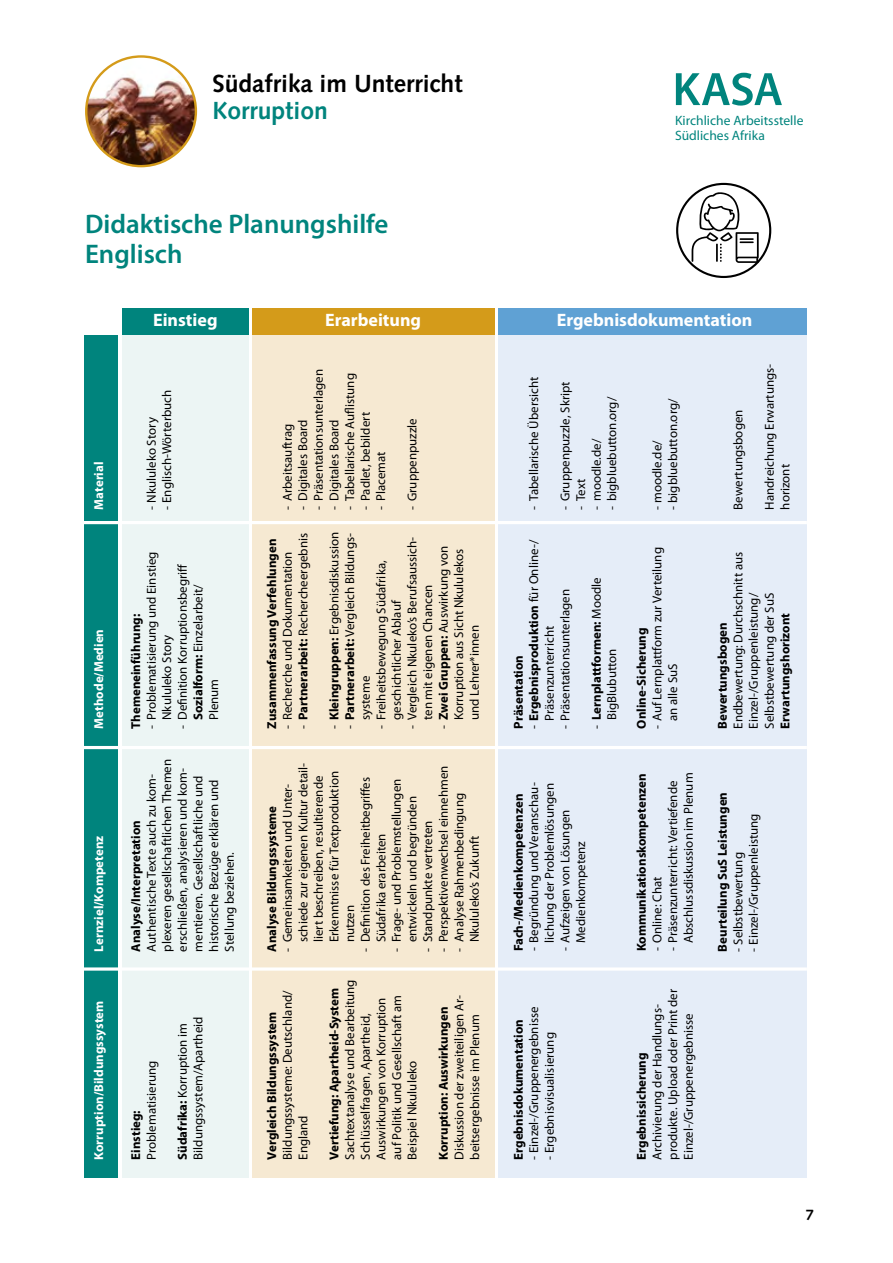
<style>
.page{position:relative;width:893px;height:1263px;background:#fff}
.page>*{position:absolute;margin:0;border:0;box-sizing:border-box;transform-origin:0 0}
.t1{font:600 27px/30px "Myriad Pro";color:#00847d}
.t2{font:700 24.75px "Syntax";color:#000}
.t3{font:700 24.75px "Syntax";color:#00847d}
.t4{font:700 18px "Myriad Pro";color:#fff}
.t5{font:700 15px "Syntax";color:#000}
.t6{font:13.65px/15.8px "Myriad Pro";color:#00847d}
.t7{font:12.9px/15.6px "Myriad Pro";color:#000}
.t8{font:700 12.9px "Myriad Pro";color:#000}
.t9{font:700 12.9px "Myriad Pro";color:#fff}
.s1{font-weight:700}
</style>
<div class="page">
<div style="left:676px;top:183px;width:95px;height:95px;border:2px solid #000;border-radius:50%"></div>
<svg style="left:692px;top:192px;width:67px;height:71px"></svg>
<img style="left:86px;top:56px;width:110px;height:110px;border-radius:55px">
<div style="left:85px;top:55px;width:112px;height:112px;border:2px solid #d49b1a;border-radius:50%"></div>
<svg style="left:676px;top:73px;width:106px;height:33px"></svg>
<div style="left:84px;top:335px;width:33px;height:842px;background:#00847d"></div>
<div style="left:122px;top:320px;width:126px;height:857px;background:#ecf5f4"></div>
<div style="left:499px;top:320px;width:308px;height:858px;background:#e5edf8"></div>
<div style="left:252px;top:320px;width:242px;height:858px;background:#f6e9d2"></div>
<svg style="left:84px;top:967px;width:723px;height:4px;fill:#fff"></svg>
<hr style="left:84px;top:746px;width:723px;height:3px;background:#fff">
<hr style="left:84px;top:521px;width:723px;height:3px;background:#fff">
<div style="left:499px;top:309px;width:308px;height:26px;background:#5fa1d4"></div>
<div style="left:252px;top:309px;width:242px;height:26px;background:#d49b1a"></div>
<div style="left:122px;top:309px;width:126px;height:26px;background:#00847d"></div>
<h2 class="t2" style="left:212px;top:69px;width:252px">Südafrika im Unterricht</h2>
<h2 class="t3" style="left:212px;top:96px;width:117px">Korruption</h2>
<h1 class="t1" style="left:85px;top:208px;width:305px">Didaktische Planungshilfe<br>Englisch</h1>
<p class="t6" style="left:675px;top:112px;width:130px">Kirchliche Arbeitsstelle<br>Südliches Afrika</p>
<p class="t9" style="left:90px;top:510px;width:49px;rotate:-90deg">Material</p>
<p class="t9" style="left:90px;top:729px;width:101px;rotate:-90deg">Methode/Medien</p>
<p class="t9" style="left:90px;top:951px;width:117px;rotate:-90deg">Lernziel/Kompetenz</p>
<p class="t9" style="left:90px;top:1160px;width:160px;rotate:-90deg">Korruption/Bildungssystem</p>
<h3 class="t4" style="left:153px;top:308px;width:66px">Einstieg</h3>
<h3 class="t4" style="left:325px;top:308px;width:97px">Erarbeitung</h3>
<h3 class="t4" style="left:557px;top:308px;width:197px">Ergebnisdokumentation</h3>
<p class="t7" style="left:159px;top:510px;width:121px;rotate:-90deg">- Englisch-Wörterbuch</p>
<p class="t7" style="left:143px;top:510px;width:94px;rotate:-90deg">- Nkululeko Story</p>
<p class="t7" style="left:311px;top:510px;width:142px;rotate:-90deg">- Präsentationsunterlagen</p>
<p class="t7" style="left:342px;top:510px;width:138px;rotate:-90deg">- Tabellarische Auflistung</p>
<p class="t7" style="left:357px;top:510px;width:99px;rotate:-90deg">- Padlet, bebildert</p>
<p class="t7" style="left:279px;top:510px;width:87px;rotate:-90deg">- Arbeitsauftrag</p>
<p class="t7" style="left:295px;top:510px;width:91px;rotate:-90deg">- Digitales Board</p>
<p class="t7" style="left:326px;top:510px;width:91px;rotate:-90deg">- Digitales Board</p>
<p class="t7" style="left:373px;top:510px;width:59px;rotate:-90deg">- Placemat</p>
<p class="t7" style="left:404px;top:510px;width:93px;rotate:-90deg">- Gruppenpuzzle</p>
<p class="t7" style="left:526px;top:510px;width:134px;rotate:-90deg">- Tabellarische Übersicht</p>
<p class="t7" style="left:557px;top:510px;width:130px;rotate:-90deg">- Gruppenpuzzle, Skript</p>
<p class="t7" style="left:604px;top:510px;width:114px;rotate:-90deg">- bigbluebutton.org/</p>
<p class="t7" style="left:588px;top:510px;width:72px;rotate:-90deg">- moodle.de/</p>
<p class="t7" style="left:573px;top:510px;width:32px;rotate:-90deg">- Text</p>
<p class="t7" style="left:665px;top:510px;width:112px;rotate:-90deg">- bigbluebutton.org/</p>
<p class="t7" style="left:649px;top:510px;width:71px;rotate:-90deg">- moodle.de/</p>
<p class="t7" style="left:730px;top:510px;width:101px;rotate:-90deg">Bewertungsbogen</p>
<p class="t7" style="left:761px;top:510px;width:147px;rotate:-90deg">Handreichung Erwartungs&shy;horizont</p>
<p class="t7" style="left:143px;top:720px;width:170px;text-indent:-9px;rotate:-90deg">- Problematisierung und Einstieg<br>Nkululeko Story</p>
<p class="t7" style="left:175px;top:720px;width:158px;text-indent:-9px;rotate:-90deg">- Definition Korruptionsbegriff<br><span class="s1">Sozialform:</span> Einzelarbeit/<br>Plenum</p>
<p class="t8" style="left:127px;top:729px;width:116px;rotate:-90deg">Themeneinführung:</p>
<p class="t7" style="left:143px;top:951px;width:194px;rotate:-90deg">Authentische Texte auch zu kom&shy;plexeren gesellschaftlichen Themen erschließen, analysieren und kom&shy;mentieren. Gesellschaftliche und historische Bezüge erklären und<br>Stellung beziehen.</p>
<p class="t8" style="left:127px;top:951px;width:133px;rotate:-90deg">Analyse/Interpretation</p>
<p class="t7" style="left:143px;top:1160px;width:101px;rotate:-90deg">Problematisierung</p>
<p class="t8" style="left:127px;top:1160px;width:51px;rotate:-90deg">Einstieg:</p>
<p class="t7" style="left:175px;top:1160px;width:145px;rotate:-90deg"><span class="s1">Südafrika:</span> Korruption im<br>Bildungssystem/Apartheid</p>
<p class="t7" style="left:295px;top:729px;width:197px;rotate:-90deg">- <span class="s1">Partnerarbeit:</span> Rechercheergebnis</p>
<p class="t7" style="left:326px;top:729px;width:198px;rotate:-90deg">- <span class="s1">Kleingruppen:</span> Ergebnisdiskussion</p>
<p class="t7" style="left:342px;top:720px;width:188px;text-indent:-9px;rotate:-90deg">- <span class="s1">Partnerarbeit:</span> Vergleich Bildungs&shy;systeme</p>
<p class="t7" style="left:404px;top:720px;width:185px;text-indent:-9px;rotate:-90deg">- Vergleich Nkuleko’s Berufsaussich&shy;ten mit eigenen Chancen</p>
<p class="t7" style="left:435px;top:720px;width:176px;text-indent:-9px;rotate:-90deg">- <span class="s1">Zwei Gruppen:</span> Auswirkung von<br>Korruption aus Sicht Nkululekos und Lehrer*innen</p>
<p class="t8" style="left:263px;top:729px;width:191px;rotate:-90deg">Zusammenfassung Verfehlungen</p>
<p class="t7" style="left:279px;top:729px;width:179px;rotate:-90deg">- Recherche und Dokumentation</p>
<p class="t7" style="left:373px;top:720px;width:161px;text-indent:-9px;rotate:-90deg">- Freiheitsbewegung Südafrika, geschichtlicher Ablauf</p>
<p class="t7" style="left:279px;top:942px;width:181px;text-indent:-9px;rotate:-90deg">- Gemeinsamkeiten und Unter&shy;schiede zur eigenen Kultur detail&shy;liert beschreiben, resultierende<br>Erkenntnisse für Textproduktion nutzen</p>
<p class="t7" style="left:435px;top:951px;width:187px;rotate:-90deg">- Perspektivenwechsel einnehmen</p>
<p class="t7" style="left:357px;top:942px;width:167px;text-indent:-9px;rotate:-90deg">- Definition des Freiheitbegriffes<br>Südafrika erarbeiten</p>
<p class="t7" style="left:389px;top:942px;width:165px;text-indent:-9px;rotate:-90deg">- Frage- und Problemstellungen entwickeln und begründen</p>
<p class="t7" style="left:451px;top:942px;width:151px;text-indent:-9px;rotate:-90deg">- Analyse Rahmenbedingung<br>Nkululeko’s Zukunft</p>
<p class="t8" style="left:263px;top:951px;width:147px;rotate:-90deg">Analyse Bildungssysteme</p>
<p class="t7" style="left:420px;top:951px;width:132px;rotate:-90deg">- Standpunkte vertreten</p>
<p class="t7" style="left:279px;top:1160px;width:171px;rotate:-90deg">Bildungssysteme: Deutschland/<br>England</p>
<p class="t8" style="left:326px;top:1160px;width:173px;rotate:-90deg">Vertiefung: Apartheid-System</p>
<p class="t7" style="left:342px;top:1160px;width:182px;rotate:-90deg">Sachtextanalyse und Bearbeitung<br>Schlüsselfragen, Apartheid,<br>Auswirkungen von Korruption auf Politik und Gesellschaft am<br>Beispiel Nkululeko</p>
<p class="t8" style="left:263px;top:1160px;width:149px;rotate:-90deg">Vergleich Bildungssystem</p>
<p class="t7" style="left:451px;top:1160px;width:166px;rotate:-90deg">Diskussion der zweiteiligen Ar&shy;beitsergebnisse im Plenum</p>
<p class="t8" style="left:435px;top:1160px;width:154px;rotate:-90deg">Korruption: Auswirkungen</p>
<p class="t7" style="left:526px;top:721px;width:182px;text-indent:-8px;rotate:-90deg">- <span class="s1">Ergebnisproduktion</span> für Online-/<br>Präsenzunterricht</p>
<p class="t7" style="left:557px;top:729px;width:141px;rotate:-90deg">- Präsentationsunterlagen</p>
<p class="t8" style="left:510px;top:729px;width:75px;rotate:-90deg">Präsentation</p>
<p class="t7" style="left:588px;top:720px;width:144px;text-indent:-9px;rotate:-90deg">- <span class="s1">Lernplattformen:</span> Moodle<br>BigBlubutton</p>
<p class="t7" style="left:649px;top:721px;width:175px;text-indent:-8px;rotate:-90deg">- Auf Lernplattform zur Verteilung an alle SuS</p>
<p class="t8" style="left:633px;top:729px;width:103px;rotate:-90deg">Online-Sicherung</p>
<p class="t8" style="left:510px;top:951px;width:159px;rotate:-90deg">Fach-/Medienkompetenzen</p>
<p class="t7" style="left:526px;top:951px;width:171px;text-align:center;rotate:-90deg">- Begründung und Veranschau&shy;lichung der Problemlösungen</p>
<p class="t7" style="left:557px;top:943px;width:135px;text-indent:-9px;rotate:-90deg">- Aufzeigen von Lösungen<br>Medienkompetenz</p>
<p class="t7" style="left:526px;top:1160px;width:154px;rotate:-90deg">- Einzel-/Gruppenergebnisse</p>
<p class="t8" style="left:510px;top:1160px;width:142px;rotate:-90deg">Ergebnisdokumentation</p>
<p class="t7" style="left:542px;top:1160px;width:129px;rotate:-90deg">- Ergebnisvisualisierung</p>
<p class="t7" style="left:665px;top:943px;width:172px;text-indent:-9px;rotate:-90deg">- Präsenzunterricht: Vertiefende<br>Abschlussdiskussion im Plenum</p>
<p class="t8" style="left:633px;top:951px;width:179px;rotate:-90deg">Kommunikationskompetenzen</p>
<p class="t7" style="left:649px;top:951px;width:76px;rotate:-90deg">- Online: Chat</p>
<p class="t7" style="left:649px;top:1160px;width:172px;rotate:-90deg">Archivierung der Handlungs&shy;produkte. Upload oder Print der<br>Einzel-/Gruppenergebnisse</p>
<p class="t8" style="left:633px;top:1160px;width:109px;rotate:-90deg">Ergebnissicherung</p>
<p class="t7" style="left:730px;top:729px;width:178px;rotate:-90deg">Endbewertung: Durchschnitt aus<br>Einzel-/Gruppenleistung/<br>Selbstbewertung der SuS</p>
<p class="t8" style="left:777px;top:729px;width:117px;rotate:-90deg">Erwartungshorizont</p>
<p class="t8" style="left:714px;top:729px;width:108px;rotate:-90deg">Bewertungsbogen</p>
<p class="t8" style="left:714px;top:951px;width:161px;rotate:-90deg">Beurteilung SuS Leistungen</p>
<p class="t7" style="left:746px;top:951px;width:139px;rotate:-90deg">- Einzel-/Gruppenleistung</p>
<p class="t7" style="left:730px;top:951px;width:101px;rotate:-90deg">- Selbstbewertung</p>
<p class="t5" style="left:806px;top:1206px;width:10px">7</p>
</div>
